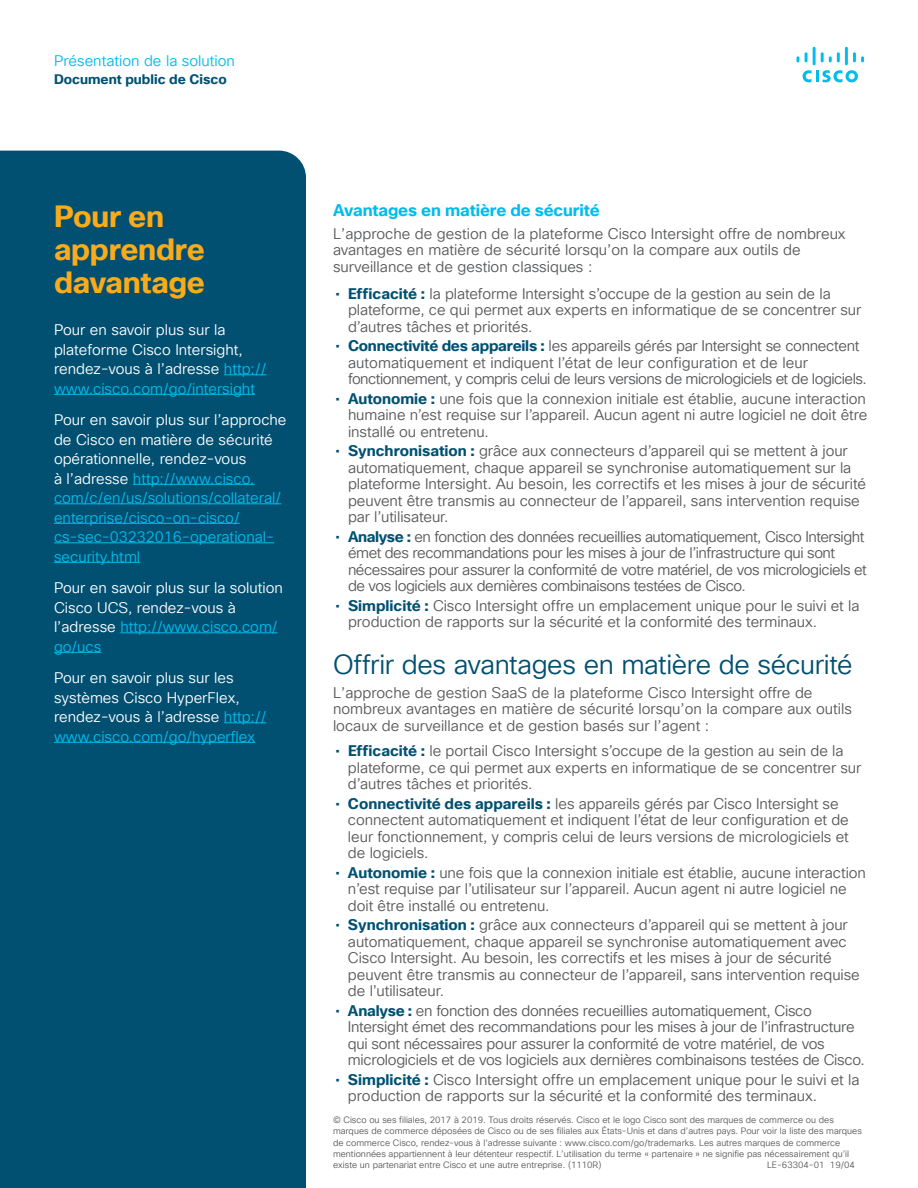
<style>
.page{position:relative;width:918px;height:1188px;background:#fff}
.page>*{position:absolute;margin:0;border:0;box-sizing:border-box;transform-origin:0 0}
.Sidebar_Heading_Oran{font:700 30px/33px "Cisco Sans TT";letter-spacing:-.01em;color:#faab1a}
.Subhead2_Indigo{font:27px "Cisco Sans TT Light";letter-spacing:-.015em;color:#015072}
.Subhead3_Blue{font:700 16.5px "Cisco Sans TT";letter-spacing:-.005em;color:#01bcec}
.Body{font:15px/16.5px "Cisco Sans TT Light";letter-spacing:-.005em;color:#57585a}
.Body_White{font:15px/19.5px "Cisco Sans TT Light";color:#fff}
.Body-2{font:15px/16.5px "Cisco Sans TT Light";letter-spacing:-.03em;color:#57585a}
.Body_White-2{font:15px/19.5px "Cisco Sans TT Light";color:#01bcec}
.t1{font:700 13.5px "Cisco Sans TT";color:#015072}
.t2{font:9px/11.2px "Cisco Sans TT Light";color:#57585a}
.s1{color:#01bcec}
.s2{color:#fff}
.s3{font-family:"Cisco Sans TT";color:#015072}
.s4{font-family:"Cisco Sans TT";font-weight:700;color:#015072}
</style>
<div class="page">
<svg style="left:803px;top:70px;width:55px;height:12px"></svg>
<svg style="left:797px;top:56px;width:2px;height:6px"></svg>
<svg style="left:805px;top:52px;width:3px;height:10px"></svg>
<hr style="left:813px;top:47px;width:3px;height:18px;background:#01bcec">
<svg style="left:821px;top:52px;width:19px;height:10px"></svg>
<hr style="left:845px;top:47px;width:3px;height:18px;background:#01bcec">
<svg style="left:853px;top:52px;width:11px;height:10px"></svg>
<div style="left:0;top:151px;width:306px;height:1037px;background:#015072"></div>
<hr style="left:224px;top:375px;width:42px;height:1px;background:#01bcec">
<hr style="left:54px;top:394px;width:201px;height:1px;background:#01bcec">
<hr style="left:133px;top:484px;width:122px;height:1px;background:#01bcec">
<hr style="left:54px;top:504px;width:227px;height:1px;background:#01bcec">
<hr style="left:54px;top:523px;width:186px;height:1px;background:#01bcec">
<hr style="left:54px;top:543px;width:220px;height:1px;background:#01bcec">
<hr style="left:54px;top:562px;width:86px;height:1px;background:#01bcec">
<hr style="left:120px;top:633px;width:158px;height:1px;background:#01bcec">
<hr style="left:54px;top:652px;width:47px;height:1px;background:#01bcec">
<hr style="left:224px;top:723px;width:42px;height:1px;background:#01bcec">
<hr style="left:54px;top:742px;width:201px;height:1px;background:#01bcec">
<p class="Body_White-2" style="left:54px;top:51px;width:183px">Présentation de la solution</p>
<p class="t1" style="left:54px;top:70px;width:174px">Document public de Cisco</p>
<p class="Sidebar_Heading_Oran" style="left:54px;top:201px;width:152px">Pour en apprendre davantage</p>
<p class="Body_White" style="left:54px;top:321px;width:214px">Pour en savoir plus sur la plateforme Cisco Intersight, rendez-vous à l’adresse <span class="s1">http:// www.cisco.com/go/intersight</span></p>
<p class="Body_White-2" style="left:54px;top:411px;width:234px"><span class="s2">Pour en savoir plus sur l’approche de Cisco en matière de sécurité opérationnelle, rendez-vous<br>à l’adresse</span> http://www.cisco. com/c/en/us/solutions/collateral/ enterprise/cisco-on-cisco/ cs-sec-03232016-operational&shy;security.html</p>
<p class="Body_White" style="left:54px;top:579px;width:231px">Pour en savoir plus sur la solution<br>Cisco UCS, rendez-vous à l’adresse <span class="s1">http://www.cisco.com/ go/ucs</span></p>
<p class="Body_White" style="left:54px;top:669px;width:214px">Pour en savoir plus sur les systèmes Cisco HyperFlex, rendez-vous à l’adresse <span class="s1">http:// www.cisco.com/go/hyperflex</span></p>
<p class="Subhead3_Blue" style="left:333px;top:200px;width:268px">Avantages en matière de sécurité</p>
<p class="Body" style="left:333px;top:226px;width:514px">L’approche de gestion de la plateforme Cisco Intersight offre de nombreux avantages en matière de sécurité lorsqu’on la compare aux outils de surveillance et de gestion classiques :</p>
<p class="Body" style="left:348px;top:286px;width:515px;text-indent:-13px"><span class="s3">•</span> <span class="s4">Efficacité :</span> la plateforme Intersight s’occupe de la gestion au sein de la plateforme, ce qui permet aux experts en informatique de se concentrer sur d’autres tâches et priorités.</p>
<p class="Body" style="left:348px;top:338px;width:520px;text-indent:-13px"><span class="s3">•</span> <span class="s4">Connectivité des appareils :</span> les appareils gérés par Intersight se connectent automatiquement et indiquent l’état de leur configuration et de leur fonctionnement, y compris celui de leurs versions de micrologiciels et de logiciels.</p>
<p class="Body" style="left:348px;top:391px;width:521px;text-align:justify;text-indent:-13px"><span class="s3">•</span> <span class="s4">Autonomie :</span> une fois que la connexion initiale est établie, aucune interaction humaine n’est requise sur l’appareil. Aucun agent ni autre logiciel ne doit être installé ou entretenu.</p>
<p class="Body" style="left:348px;top:443px;width:520px;text-indent:-13px"><span class="s3">•</span> <span class="s4">Synchronisation :</span> grâce aux connecteurs d’appareil qui se mettent à jour automatiquement, chaque appareil se synchronise automatiquement sur la plateforme Intersight. Au besoin, les correctifs et les mises à jour de sécurité peuvent être transmis au connecteur de l’appareil, sans intervention requise par l’utilisateur.</p>
<p class="Body-2" style="left:348px;top:529px;width:520px;text-indent:-13px"><span class="s3">•</span> <span class="s4">Analyse :</span> en fonction des données recueillies automatiquement, Cisco Intersight émet des recommandations pour les mises à jour de l’infrastructure qui sont nécessaires pour assurer la conformité de votre matériel, de vos micrologiciels et de vos logiciels aux dernières combinaisons testées de Cisco.</p>
<p class="Body" style="left:348px;top:598px;width:513px;text-indent:-13px"><span class="s3">•</span> <span class="s4">Simplicité :</span> Cisco Intersight offre un emplacement unique pour le suivi et la production de rapports sur la sécurité et la conformité des terminaux.</p>
<p class="Subhead2_Indigo" style="left:333px;top:647px;width:521px">Offrir des avantages en matière de sécurité</p>
<p class="Body" style="left:333px;top:685px;width:521px">L’approche de gestion SaaS de la plateforme Cisco Intersight offre de nombreux avantages en matière de sécurité lorsqu’on la compare aux outils locaux de surveillance et de gestion basés sur l’agent :</p>
<p class="Body" style="left:348px;top:743px;width:515px;text-indent:-13px"><span class="s3">•</span> <span class="s4">Efficacité :</span> le portail Cisco Intersight s’occupe de la gestion au sein de la plateforme, ce qui permet aux experts en informatique de se concentrer sur d’autres tâches et priorités.</p>
<p class="Body" style="left:348px;top:796px;width:502px;text-indent:-13px"><span class="s3">•</span> <span class="s4">Connectivité des appareils :</span> les appareils gérés par Cisco Intersight se connectent automatiquement et indiquent l’état de leur configuration et de leur fonctionnement, y compris celui de leurs versions de micrologiciels et de logiciels.</p>
<p class="Body" style="left:348px;top:865px;width:520px;text-indent:-13px"><span class="s3">•</span> <span class="s4">Autonomie :</span> une fois que la connexion initiale est établie, aucune interaction n’est requise par l’utilisateur sur l’appareil. Aucun agent ni autre logiciel ne doit être installé ou entretenu.</p>
<p class="Body" style="left:348px;top:917px;width:513px;text-indent:-13px"><span class="s3">•</span> <span class="s4">Synchronisation :</span> grâce aux connecteurs d’appareil qui se mettent à jour automatiquement, chaque appareil se synchronise automatiquement avec Cisco Intersight. Au besoin, les correctifs et les mises à jour de sécurité peuvent être transmis au connecteur de l’appareil, sans intervention requise de l’utilisateur.</p>
<p class="Body" style="left:348px;top:1003px;width:518px;text-indent:-13px"><span class="s3">•</span> <span class="s4">Analyse :</span> en fonction des données recueillies automatiquement, Cisco Intersight émet des recommandations pour les mises à jour de l’infrastructure qui sont nécessaires pour assurer la conformité de votre matériel, de vos micrologiciels et de vos logiciels aux dernières combinaisons testées de Cisco.</p>
<p class="Body" style="left:348px;top:1072px;width:513px;text-indent:-13px"><span class="s3">•</span> <span class="s4">Simplicité :</span> Cisco Intersight offre un emplacement unique pour le suivi et la production de rapports sur la sécurité et la conformité des terminaux.</p>
<p class="t2" style="left:333px;top:1115px;width:531px">© Cisco ou ses filiales, 2017 à 2019. Tous droits réservés. Cisco et le logo Cisco sont des marques de commerce ou des marques de commerce déposées de Cisco ou de ses filiales aux États-Unis et dans d’autres pays. Pour voir la liste des marques de commerce Cisco, rendez-vous à l’adresse suivante : www.cisco.com/go/trademarks. Les autres marques de commerce mentionnées appartiennent à leur détenteur respectif. L’utilisation du terme « partenaire » ne signifie pas nécessairement qu’il existe un partenariat entre Cisco et une autre entreprise. (1110R)</p>
<p class="t2" style="left:767px;top:1160px;width:89px">LE-63304-01 19/04</p>
</div>
